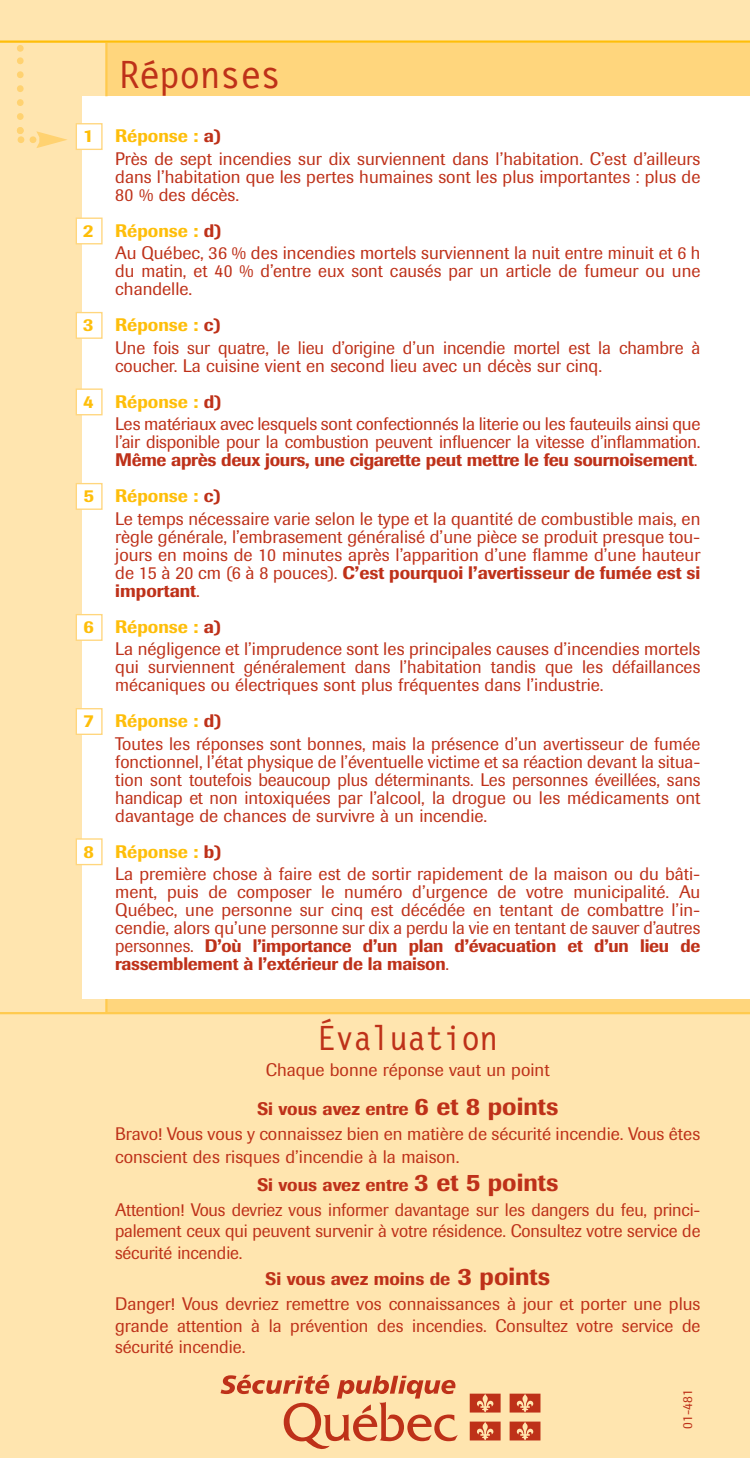
<style>
.page{position:relative;width:750px;height:1458px;background:#fff}
.page>*{position:absolute;margin:0;border:0;box-sizing:border-box;transform-origin:0 0}
.t1{font:40.5px "Letter Gothic 12 Pitch BT";color:#be3119}
.t2{font:36px "Letter Gothic 12 Pitch BT";color:#be3119}
.t3{font:18px/18px "Imago";color:#be3119}
.t4{font:18px/21.6px "Imago";color:#be3119;text-align:justify;scale:.96 1}
.t5{font:13.5px "Imago";color:#be3119}
.s1{font-weight:500;color:#febe0a}
.s2{font-weight:500}
.s3{font-weight:500;font-size:24.75px}
</style>
<div class="page">
<div style="left:0;top:0;width:749px;height:1458px;background:#ffe5af"></div>
<svg style="left:220px;top:1375px;width:237px;height:74px"></svg>
<svg style="left:469px;top:1394px;width:31px;height:19px"></svg>
<svg style="left:509px;top:1394px;width:31px;height:19px"></svg>
<svg style="left:469px;top:1422px;width:31px;height:18px"></svg>
<svg style="left:509px;top:1422px;width:31px;height:18px"></svg>
<div style="left:107px;top:43px;width:642px;height:969px;background:#ffd67d"></div>
<div style="left:83px;top:96px;width:666px;height:903px;background:#fff"></div>
<div style="left:76px;top:484px;width:26px;height:25px;background:#fff"></div>
<div style="left:76px;top:483px;width:26px;height:27px;border:1px solid #ffd67d"></div>
<div style="left:76px;top:615px;width:26px;height:25px;background:#fff"></div>
<div style="left:76px;top:614px;width:26px;height:27px;border:1px solid #ffd67d"></div>
<div style="left:76px;top:709px;width:26px;height:25px;background:#fff"></div>
<div style="left:76px;top:708px;width:26px;height:27px;border:1px solid #ffd67d"></div>
<div style="left:76px;top:839px;width:26px;height:26px;background:#fff"></div>
<div style="left:76px;top:838px;width:26px;height:27px;border:1px solid #ffd67d"></div>
<div style="left:76px;top:389px;width:26px;height:26px;background:#fff"></div>
<div style="left:76px;top:388px;width:26px;height:27px;border:1px solid #ffd67d"></div>
<div style="left:76px;top:313px;width:26px;height:25px;background:#fff"></div>
<div style="left:76px;top:312px;width:26px;height:27px;border:1px solid #ffd67d"></div>
<div style="left:76px;top:218px;width:26px;height:26px;background:#fff"></div>
<div style="left:76px;top:218px;width:26px;height:26px;border:1px solid #ffd67d"></div>
<div style="left:76px;top:124px;width:26px;height:25px;background:#fff"></div>
<div style="left:76px;top:123px;width:26px;height:27px;border:1px solid #ffd67d"></div>
<hr style="left:105px;top:43px;width:2px;height:53px;background:#ffca4e">
<svg style="left:105px;top:999px;width:2px;height:13px"></svg>
<hr style="left:0;top:40px;width:749px;height:3px;background:#febe0a">
<hr style="left:0;top:1012px;width:749px;height:2px;background:#ffca4e">
<svg style="left:17px;top:45px;width:50px;height:103px"></svg>
<h1 class="t1" style="left:119px;top:59px;width:163px">Réponses</h1>
<p class="t3" style="left:115px;top:127px;width:586px;line-height:22.5px;text-indent:-32px"><span class="s1">1 Réponse :</span> <span class="s2">a)<br></span>Près de sept incendies sur dix surviennent dans l’habitation. C’est d’ailleurs</p>
<p class="t3" style="left:115px;top:169px;width:586px">dans l’habitation que les pertes humaines sont les plus importantes : plus de<br>80 % des décès.</p>
<p class="t3" style="left:115px;top:221px;width:586px;line-height:22.5px;text-indent:-32px"><span class="s1">2 Réponse :</span> <span class="s2">d)<br></span>Au Québec, 36 % des incendies mortels surviennent la nuit entre minuit et 6 h</p>
<p class="t3" style="left:115px;top:264px;width:586px">du matin, et 40 % d’entre eux sont causés par un article de fumeur ou une chandelle.</p>
<p class="t3" style="left:115px;top:316px;width:586px;line-height:22.5px;text-indent:-32px"><span class="s1">3 Réponse :</span> <span class="s2">c)<br></span>Une fois sur quatre, le lieu d’origine d’un incendie mortel est la chambre à</p>
<p class="t3" style="left:83px;top:349px;width:520px;line-height:36px;text-indent:32px">coucher. La cuisine vient en second lieu avec un décès sur cinq.<br><span class="s1">4 Réponse :</span> <span class="s2">d)</span></p>
<p class="t3" style="left:115px;top:417px;width:586px;text-align:justify">Les matériaux avec lesquels sont confectionnés la literie ou les fauteuils ainsi que l’air disponible pour la combustion peuvent influencer la vitesse d’inflammation.<br><span class="s2">Même après deux jours, une cigarette peut mettre le feu sournoisement</span>.</p>
<p class="t3" style="left:115px;top:487px;width:586px;line-height:22.5px;text-indent:-32px"><span class="s1">5 Réponse :</span> <span class="s2">c)<br></span>Le temps nécessaire varie selon le type et la quantité de combustible mais, en</p>
<p class="t3" style="left:115px;top:529px;width:586px;text-align:justify">règle générale, l’embrasement généralisé d’une pièce se produit presque tou&shy;jours en moins de 10 minutes après l’apparition d’une flamme d’une hauteur de 15 à 20 cm (6 à 8 pouces). <span class="s2">C’est pourquoi l’avertisseur de fumée est si important</span>.</p>
<p class="t3" style="left:115px;top:617px;width:586px;line-height:22.5px;text-indent:-32px"><span class="s1">6 Réponse :</span> <span class="s2">a)<br></span>La négligence et l’imprudence sont les principales causes d’incendies mortels</p>
<p class="t3" style="left:115px;top:660px;width:586px">qui surviennent généralement dans l’habitation tandis que les défaillances mécaniques ou électriques sont plus fréquentes dans l’industrie.</p>
<p class="t3" style="left:115px;top:712px;width:586px;line-height:22.5px;text-indent:-32px"><span class="s1">7 Réponse :</span> <span class="s2">d)<br></span>Toutes les réponses sont bonnes, mais la présence d’un avertisseur de fumée</p>
<p class="t3" style="left:115px;top:754px;width:586px;text-align:justify">fonctionnel, l’état physique de l’éventuelle victime et sa réaction devant la situa&shy;tion sont toutefois beaucoup plus déterminants. Les personnes éveillées, sans handicap et non intoxiquées par l’alcool, la drogue ou les médicaments ont davantage de chances de survivre à un incendie.</p>
<p class="t3" style="left:115px;top:842px;width:586px;line-height:22.5px;text-indent:-32px"><span class="s1">8 Réponse :</span> <span class="s2">b)<br></span>La première chose à faire est de sortir rapidement de la maison ou du bâti-</p>
<p class="t3" style="left:115px;top:885px;width:586px;text-align:justify">ment, puis de composer le numéro d’urgence de votre municipalité. Au Québec, une personne sur cinq est décédée en tentant de combattre l’in&shy;cendie, alors qu’une personne sur dix a perdu la vie en tentant de sauver d’autres personnes. <span class="s2">D’où l’importance d’un plan d’évacuation et d’un lieu de rassemblement à l’extérieur de la maison</span>.</p>
<h2 class="t2" style="left:317px;top:1024px;width:181px">Évaluation</h2>
<p class="t3" style="left:266px;top:1062px;width:285px">Chaque bonne réponse vaut un point</p>
<p class="t3" style="left:115px;top:1098px;width:586px;line-height:25px;text-align:center"><span class="s2">Si vous avez entre</span> <span class="s3">6 et 8 points<br></span>Bravo! Vous vous y connaissez bien en matière de sécurité incendie. Vous êtes</p>
<p class="t3" style="left:257px;top:1145px;width:303px;line-height:27.4px;text-indent:-142px">conscient des risques d’incendie à la maison.<br><span class="s2">Si vous avez entre</span> <span class="s3">3 et 5 points</span></p>
<p class="t4" style="left:115px;top:1200px;width:611px">Attention! Vous devriez vous informer davantage sur les dangers du feu, princi&shy;palement ceux qui peuvent survenir à votre résidence. Consultez votre service de sécurité incendie.</p>
<p class="t3" style="left:115px;top:1268px;width:586px;line-height:25px;text-align:center"><span class="s2">Si vous avez moins de</span> <span class="s3">3 points<br></span>Danger! Vous devriez remettre vos connaissances à jour et porter une plus</p>
<p class="t3" style="left:115px;top:1316px;width:586px;line-height:21.6px">grande attention à la prévention des incendies. Consultez votre service de sécurité incendie.</p>
<p class="t5" style="left:682px;top:1429px;width:41px;rotate:-90deg">01-481</p>
</div>
